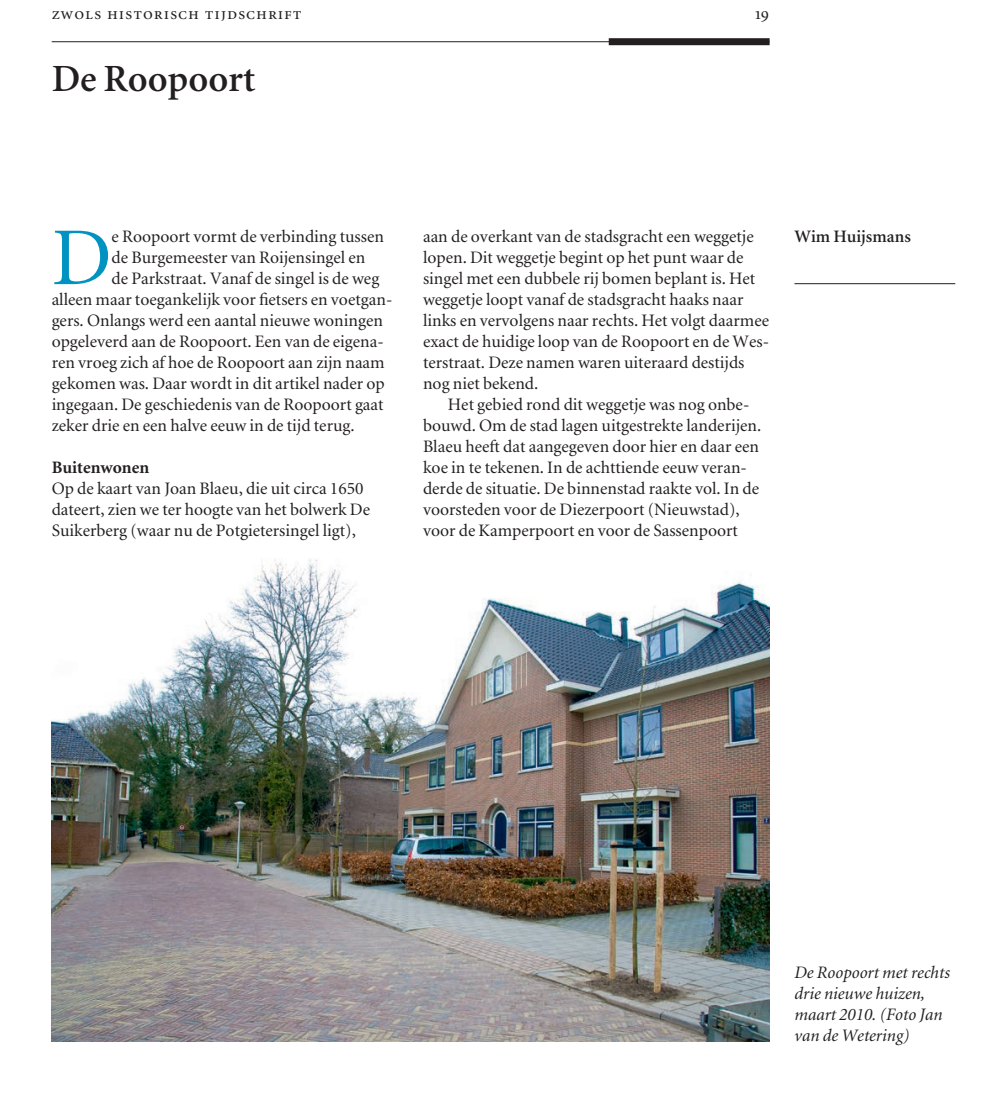
<style>
.page{position:relative;width:1007px;height:1106px;background:#fff}
.page>*{position:absolute;margin:0;border:0;box-sizing:border-box;transform-origin:0 0}
.t1{font:82.08px "Minion";color:#0093c2}
.t2{font:600 38.5px "Minion";color:#231f20}
.t3{font:17.5px/21px "Minion";color:#231f20}
.t4{font:italic 17.5px/21px "Minion";color:#231f20}
.t5{font:17.5px "Minion Exp";letter-spacing:.05em;color:#231f20}
.t6{font:600 17.5px "Minion";color:#231f20}
.t7{font:700 17.5px "Minion";color:#231f20}
</style>
<div class="page">
<hr style="left:52px;top:41px;width:717px;height:1px;background:#231f20">
<div style="left:608px;top:38px;width:161px;height:7px;background:#231f20"></div>
<hr style="left:794px;top:283px;width:160px;height:1px;background:#231f20">
<img style="left:52px;top:559px;width:717px;height:482px">
<p class="t5" style="left:52px;top:7px;width:251px">zwols historisch tijdschrift</p>
<p class="t5" style="left:754px;top:7px;width:16px">19</p>
<h2 class="t2" style="left:52px;top:59px;width:205px">De Roopoort</h2>
<h1 class="t1" style="left:52px;top:217px;width:61px">D</h1>
<p class="t3" style="left:111px;top:227px;width:274px">e Roopoort vormt de verbinding tussen</p>
<p class="t3" style="left:111px;top:248px;width:255px">de Burgemeester van Roijensingel en</p>
<p class="t3" style="left:111px;top:269px;width:269px">de Parkstraat. Vanaf de singel is de weg</p>
<p class="t3" style="left:52px;top:290px;width:342px">alleen maar toegankelijk voor fietsers en voetgan-</p>
<p class="t3" style="left:52px;top:311px;width:333px">gers. Onlangs werd een aantal nieuwe woningen</p>
<p class="t3" style="left:52px;top:332px;width:333px">opgeleverd aan de Roopoort. Een van de eigena-</p>
<p class="t3" style="left:52px;top:353px;width:334px">ren vroeg zich af hoe de Roopoort aan zijn naam</p>
<p class="t3" style="left:52px;top:374px;width:334px">gekomen was. Daar wordt in dit artikel nader op</p>
<p class="t3" style="left:52px;top:395px;width:333px">ingegaan. De geschiedenis van de Roopoort gaat</p>
<p class="t3" style="left:52px;top:416px;width:304px">zeker drie en een halve eeuw in de tijd terug.</p>
<p class="t7" style="left:52px;top:458px;width:99px">Buitenwonen</p>
<p class="t3" style="left:52px;top:479px;width:320px">Op de kaart van Joan Blaeu, die uit circa 1650 dateert, zien we ter hoogte van het bolwerk De<br>Suikerberg (waar nu de Potgietersingel ligt),</p>
<p class="t3" style="left:423px;top:227px;width:347px">aan de overkant van de stadsgracht een weggetje lopen. Dit weggetje begint op het punt waar de singel met een dubbele rij bomen beplant is. Het weggetje loopt vanaf de stadsgracht haaks naar links en vervolgens naar rechts. Het volgt daarmee exact de huidige loop van de Roopoort en de Wes&shy;terstraat. Deze namen waren uiteraard destijds nog niet bekend.</p>
<p class="t3" style="left:423px;top:395px;width:339px;text-indent:25px">Het gebied rond dit weggetje was nog onbe&shy;bouwd. Om de stad lagen uitgestrekte landerijen.<br>Blaeu heeft dat aangegeven door hier en daar een koe in te tekenen. In de achttiende eeuw veran&shy;derde de situatie. De binnenstad raakte vol. In de voorsteden voor de Diezerpoort (Nieuwstad), voor de Kamperpoort en voor de Sassenpoort</p>
<p class="t6" style="left:794px;top:227px;width:118px">Wim Huijsmans</p>
<p class="t4" style="left:794px;top:962px;width:157px">De Roopoort met rechts drie nieuwe huizen, maart 2010. (Foto Jan van de Wetering)</p>
</div>
